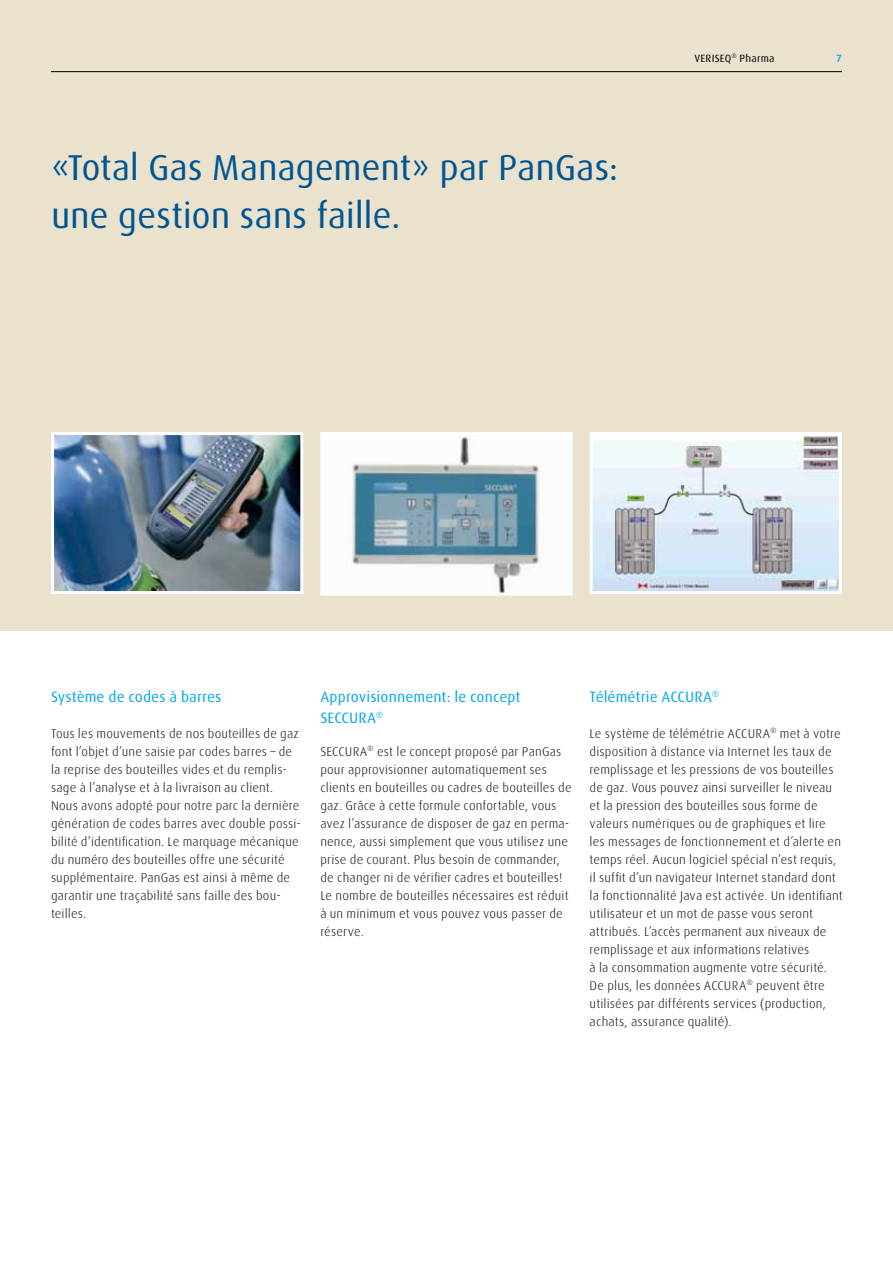
<style>
.page{position:relative;width:893px;height:1263px;background:#fff}
.page>*{position:absolute;margin:0;border:0;box-sizing:border-box;transform-origin:0 0}
.t1{font:36px/48px "Linde Dax";letter-spacing:-.01em;color:#005592}
.t2{font:15px/21px "Linde Dax";letter-spacing:.005em;color:#00a6eb}
.t3{font:300 12.75px/18px "Linde Dax";letter-spacing:.015em;color:#000}
.t4{font:10.5px "Linde Dax";letter-spacing:.02em;color:#000}
.t5{font:500 10.5px "Linde Dax";color:#00a6eb}
</style>
<div class="page">
<div style="left:0;top:0;width:893px;height:630px;background:#eae2cc"></div>
<img style="left:55px;top:436px;width:244px;height:154px">
<div style="left:51px;top:432px;width:252px;height:162px;border:3px solid #fff"></div>
<img style="left:324px;top:436px;width:245px;height:156px">
<div style="left:320px;top:432px;width:253px;height:164px;border:3px solid #fff"></div>
<img style="left:594px;top:436px;width:244px;height:154px">
<div style="left:590px;top:432px;width:252px;height:162px;border:3px solid #fff"></div>
<hr style="left:51px;top:71px;width:791px;height:1px;background:#000">
<h1 class="t1" style="left:51px;top:144px;width:569px">«Total Gas Management» par PanGas: une gestion sans faille.</h1>
<p class="t4" style="left:694px;top:53px;width:82px">VERISEQ<sup>®</sup> Pharma</p>
<p class="t5" style="left:836px;top:53px;width:7px">7</p>
<p class="t2" style="left:51px;top:686px;width:172px">Système de codes à barres</p>
<p class="t3" style="left:51px;top:725px;width:251px">Tous les mouvements de nos bouteilles de gaz font l’objet d’une saisie par codes barres – de la reprise des bouteilles vides et du remplis&shy;sage à l’analyse et à la livraison au client.<br>Nous avons adopté pour notre parc la dernière génération de codes barres avec double possi&shy;bilité d’identification. Le marquage mécanique du numéro des bouteilles offre une sécurité supplémentaire. PanGas est ainsi à même de garantir une traçabilité sans faille des bou&shy;teilles.</p>
<p class="t2" style="left:320px;top:686px;width:202px">Approvisionnement: le concept<br>SECCURA<sup>®</sup></p>
<p class="t3" style="left:320px;top:743px;width:253px">SECCURA<sup>®</sup> est le concept proposé par PanGas pour approvisionner automatiquement ses clients en bouteilles ou cadres de bouteilles de gaz. Grâce à cette formule confortable, vous avez l’assurance de disposer de gaz en perma&shy;nence, aussi simplement que vous utilisez une prise de courant. Plus besoin de commander, de changer ni de vérifier cadres et bouteilles!<br>Le nombre de bouteilles nécessaires est réduit à un minimum et vous pouvez vous passer de réserve.</p>
<p class="t2" style="left:590px;top:686px;width:131px">Télémétrie ACCURA<sup>®</sup></p>
<p class="t3" style="left:590px;top:725px;width:255px">Le système de télémétrie ACCURA<sup>®</sup> met à votre disposition à distance via Internet les taux de remplissage et les pressions de vos bouteilles de gaz. Vous pouvez ainsi surveiller le niveau et la pression des bouteilles sous forme de valeurs numériques ou de graphiques et lire les messages de fonctionnement et d’alerte en temps réel. Aucun logiciel spécial n’est requis, il suffit d’un navigateur Internet standard dont la fonctionnalité Java est activée. Un identifiant utilisateur et un mot de passe vous seront attribués. L’accès permanent aux niveaux de remplissage et aux informations relatives<br>à la consommation augmente votre sécurité.<br>De plus, les données ACCURA<sup>®</sup> peuvent être utilisées par différents services (production, achats, assurance qualité).</p>
</div>
